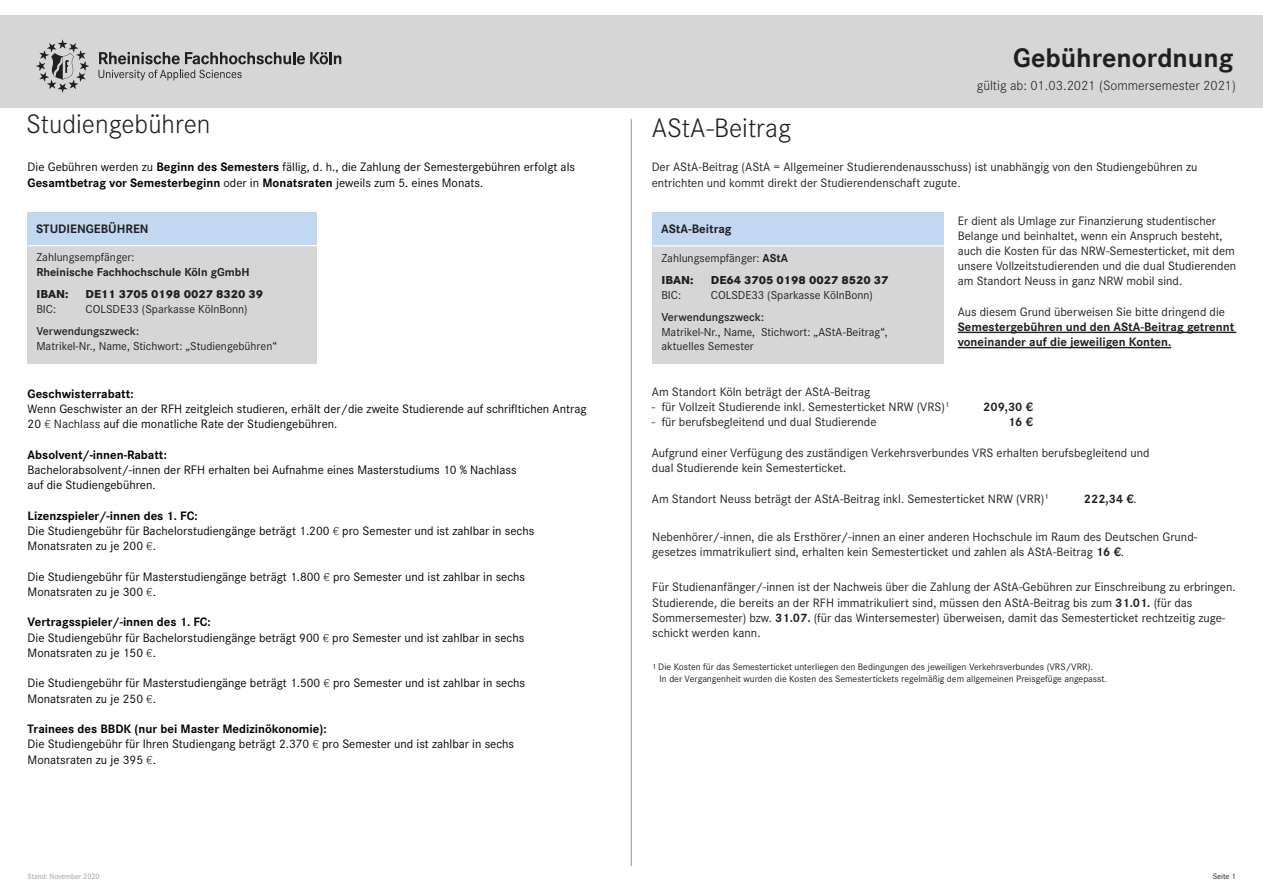
<style>
.page{position:relative;width:1263px;height:893px;background:#fff}
.page>*{position:absolute;margin:0;border:0;box-sizing:border-box;transform-origin:0 0}
.t1{font:700 27.9px "Corporate S";color:#231f20}
.t2{font:300 27.75px "Corporate S";color:#231f20}
.t3{font:300 13.95px "Corporate S";color:#231f20}
.t4{font:700 12.75px "Corporate S";color:#231f20}
.t5{font:12.67px/15.2px "Corporate S";color:#231f20}
.t6{font:12.67px/15.2px "Corporate S";color:#040503}
.t7{font:700 12.67px/15.2px "Corporate S";color:#231f20}
.t8{font:700 12.67px "Corporate S";color:#040503}
.t9{font:12px/22.5px "Corporate S";color:#231f20}
.t10{font:800 12px "Corporate S";color:#231f20}
.t11{font:600 12px "Corporate S";color:#231f20}
.t12{font:700 12px "Corporate S";color:#231f20}
.t13{font:9.75px/11.7px "Corporate S";color:#231f20}
.t14{font:500 8.25px "Corporate S";letter-spacing:-.01em;color:#a8a9ad;scale:.94 1}
.t15{font:8.25px "Corporate S";color:#231f20}
.s1{font-weight:700}
.s2{font-family:"Helvetica";font-weight:300;font-size:11.4px;color:#231f20}
.s3{color:#231f20}
.s4{font-weight:800}
.s5{font-weight:400}
</style>
<div class="page">
<div style="left:0;top:15px;width:1263px;height:92px;background:#d6d6d6"></div>
<svg style="left:99px;top:52px;width:242px;height:12px"></svg>
<svg style="left:99px;top:70px;width:143px;height:10px"></svg>
<svg style="left:36px;top:40px;width:53px;height:53px"></svg>
<div style="left:28px;top:212px;width:289px;height:33px;background:#c1d8f0"></div>
<div style="left:28px;top:245px;width:289px;height:119px;background:#d6d6d6"></div>
<hr style="left:28px;top:245px;width:290px;height:1px;background:#fff">
<div style="left:652px;top:212px;width:292px;height:33px;background:#c1d8f0"></div>
<div style="left:652px;top:245px;width:292px;height:119px;background:#d6d6d6"></div>
<hr style="left:652px;top:245px;width:292px;height:1px;background:#fff">
<hr style="left:631px;top:119px;width:1px;height:747px;background:#939598">
<hr style="left:958px;top:332px;width:278px;height:1px;background:#231f20">
<hr style="left:958px;top:347px;width:213px;height:1px;background:#231f20">
<h2 class="t2" style="left:26px;top:106px;width:186px">Studiengebühren</h2>
<p class="t6" style="left:28px;top:159px;width:549px">Die Gebühren werden zu <span class="s1">Beginn des Semesters</span> fällig, d. h., die Zahlung der Semestergebühren erfolgt als<br><span class="s1">Gesamtbetrag vor Semesterbeginn</span> oder in <span class="s1">Monatsraten</span> jeweils zum 5. eines Monats.</p>
<p class="t4" style="left:36px;top:220px;width:114px">STUDIENGEBÜHREN</p>
<p class="t9" style="left:36px;top:246px;width:100px">Zahlungsempfänger:</p>
<p class="t12" style="left:36px;top:263px;width:215px">Rheinische Fachhochschule Köln gGmbH</p>
<p class="t10" style="left:36px;top:286px;width:34px">IBAN:</p>
<p class="t10" style="left:85px;top:286px;width:179px">DE11 3705 0198 0027 8320 39</p>
<p class="t9" style="left:36px;top:297px;width:21px">BIC:</p>
<p class="t9" style="left:85px;top:297px;width:164px">COLSDE33 (Sparkasse KölnBonn)</p>
<p class="t11" style="left:36px;top:323px;width:104px">Verwendungszweck:</p>
<p class="t9" style="left:36px;top:334px;width:242px">Matrikel-Nr., Name, Stichwort: „Studiengebühren“</p>
<p class="t8" style="left:28px;top:385px;width:108px">Geschwisterrabatt:</p>
<p class="t6" style="left:28px;top:401px;width:560px">Wenn Geschwister an der RFH zeitgleich studieren, erhält der/die zweite Studierende auf schrifltichen Antrag<br>20 <span class="s2">€</span> <span class="s3">Nachlass</span> auf die monatliche Rate der Studiengebühren.</p>
<p class="t8" style="left:28px;top:446px;width:141px">Absolvent/-innen-Rabatt:</p>
<p class="t6" style="left:28px;top:462px;width:490px">Bachelorabsolvent/-innen der RFH erhalten bei Aufnahme eines Masterstudiums 10 % Nachlass auf die Studiengebühren.</p>
<p class="t6" style="left:28px;top:507px;width:508px"><span class="s1">Lizenzspieler/-innen des 1. FC:<br></span>Die Studiengebühr für Bachelorstudiengänge beträgt 1.200 <span class="s2">€</span> pro Semester und ist zahlbar in sechs<br>Monatsraten zu je 200 <span class="s2">€</span>.</p>
<p class="t6" style="left:28px;top:568px;width:499px">Die Studiengebühr für Masterstudiengänge beträgt 1.800 <span class="s2">€</span> pro Semester und ist zahlbar in sechs<br>Monatsraten zu je 300 <span class="s2">€</span>.</p>
<p class="t6" style="left:28px;top:614px;width:498px"><span class="s1">Vertragsspieler/-innen des 1. FC:<br></span>Die Studiengebühr für Bachelorstudiengänge beträgt 900 <span class="s2">€</span> pro Semester und ist zahlbar in sechs<br>Monatsraten zu je 150 <span class="s2">€</span>.</p>
<p class="t6" style="left:28px;top:675px;width:499px">Die Studiengebühr für Masterstudiengänge beträgt 1.500 <span class="s2">€</span> pro Semester und ist zahlbar in sechs<br>Monatsraten zu je 250 <span class="s2">€</span>.</p>
<p class="t6" style="left:28px;top:721px;width:488px"><span class="s1">Trainees des BBDK (nur bei Master Medizinökonomie):<br></span>Die Studiengebühr für Ihren Studiengang beträgt 2.370 <span class="s2">€</span> pro Semester und ist zahlbar in sechs<br>Monatsraten zu je 395 <span class="s2">€</span>.</p>
<h2 class="t2" style="left:652px;top:110px;width:141px">AStA-Beitrag</h2>
<h1 class="t1" style="left:1013px;top:38px;width:222px">Gebührenordnung</h1>
<p class="t3" style="left:977px;top:77px;width:261px">gültig ab: 01.03.2021 (Sommersemester 2021)</p>
<p class="t5" style="left:652px;top:159px;width:547px">Der AStA-Beitrag (AStA = Allgemeiner Studierendenausschuss) ist unabhängig von den Studiengebühren zu entrichten und kommt direkt der Studierendenschaft zugute.</p>
<p class="t4" style="left:661px;top:220px;width:72px">AStA-Beitrag</p>
<p class="t9" style="left:661px;top:246px;width:128px">Zahlungsempfänger: <span class="s1">AStA<br></span><span class="s4">IBAN:</span></p>
<p class="t10" style="left:711px;top:272px;width:179px">DE64 3705 0198 0027 8520 37</p>
<p class="t9" style="left:661px;top:283px;width:21px">BIC:</p>
<p class="t9" style="left:711px;top:283px;width:164px">COLSDE33 (Sparkasse KölnBonn)</p>
<p class="t11" style="left:661px;top:309px;width:104px">Verwendungszweck:</p>
<p class="t9" style="left:661px;top:324px;width:228px;line-height:14.4px">Matrikel-Nr., Name, Stichwort: „AStA-Beitrag“, aktuelles Semester</p>
<p class="t5" style="left:958px;top:212px;width:280px">Er dient als Umlage zur Finanzierung studentischer Belange und beinhaltet, wenn ein Anspruch besteht, auch die Kosten für das NRW-Semesterticket, mit dem unsere Vollzeitstudierenden und die dual Studierenden am Standort Neuss in ganz NRW mobil sind.</p>
<p class="t5" style="left:958px;top:304px;width:269px">Aus diesem Grund überweisen Sie bitte dringend die</p>
<p class="t7" style="left:958px;top:319px;width:278px">Semestergebühren und den AStA-Beitrag getrennt voneinander auf die jeweiligen Konten.</p>
<p class="t5" style="left:652px;top:384px;width:220px">Am Standort Köln beträgt der AStA-Beitrag</p>
<p class="t5" style="left:652px;top:399px;width:299px">- für Vollzeit Studierende inkl. Semesterticket NRW (VRS)<sup>1</sup></p>
<p class="t7" style="left:983px;top:399px;width:51px">209,30 €</p>
<p class="t5" style="left:652px;top:414px;width:226px">- für berufsbegleitend und dual Studierende</p>
<p class="t7" style="left:1008px;top:414px;width:26px">16 €</p>
<p class="t5" style="left:652px;top:445px;width:499px">Aufgrund einer Verfügung des zuständigen Verkehrsverbundes VRS erhalten berufsbegleitend und dual Studierende kein Semesterticket.</p>
<p class="t5" style="left:652px;top:490px;width:398px">Am Standort Neuss beträgt der AStA-Beitrag inkl. Semesterticket NRW (VRR)<sup>1</sup></p>
<p class="t7" style="left:1084px;top:490px;width:54px">222,34 €<span class="s5">.</span></p>
<p class="t5" style="left:652px;top:528px;width:546px">Nebenhörer/-innen, die als Ersthörer/-innen an einer anderen Hochschule im Raum des Deutschen Grund&shy;gesetzes immatrikuliert sind, erhalten kein Semesterticket und zahlen als AStA-Beitrag <span class="s1">16 €</span>.</p>
<p class="t5" style="left:652px;top:579px;width:585px">Für Studienanfänger/-innen ist der Nachweis über die Zahlung der AStA-Gebühren zur Einschreibung zu erbringen.<br>Studierende, die bereits an der RFH immatrikuliert sind, müssen den AStA-Beitrag bis zum <span class="s1">31.01.</span> (für das Sommersemester) bzw. <span class="s1">31.07.</span> (für das Wintersemester) überweisen, damit das Semesterticket rechtzeitig zuge&shy;schickt werden kann.</p>
<p class="t13" style="left:660px;top:661px;width:449px;text-indent:-7px"><sup>1</sup> Die Kosten für das Semesterticket unterliegen den Bedingungen des jeweiligen Verkehrsverbundes (VRS/VRR).<br>In der Vergangenheit wurden die Kosten des Semestertickets regelmäßig dem allgemeinen Preisgefüge angepasst.</p>
<p class="t14" style="left:28px;top:871px;width:78px">Stand: November 2020</p>
<p class="t15" style="left:1213px;top:871px;width:25px">Seite 1</p>
</div>
